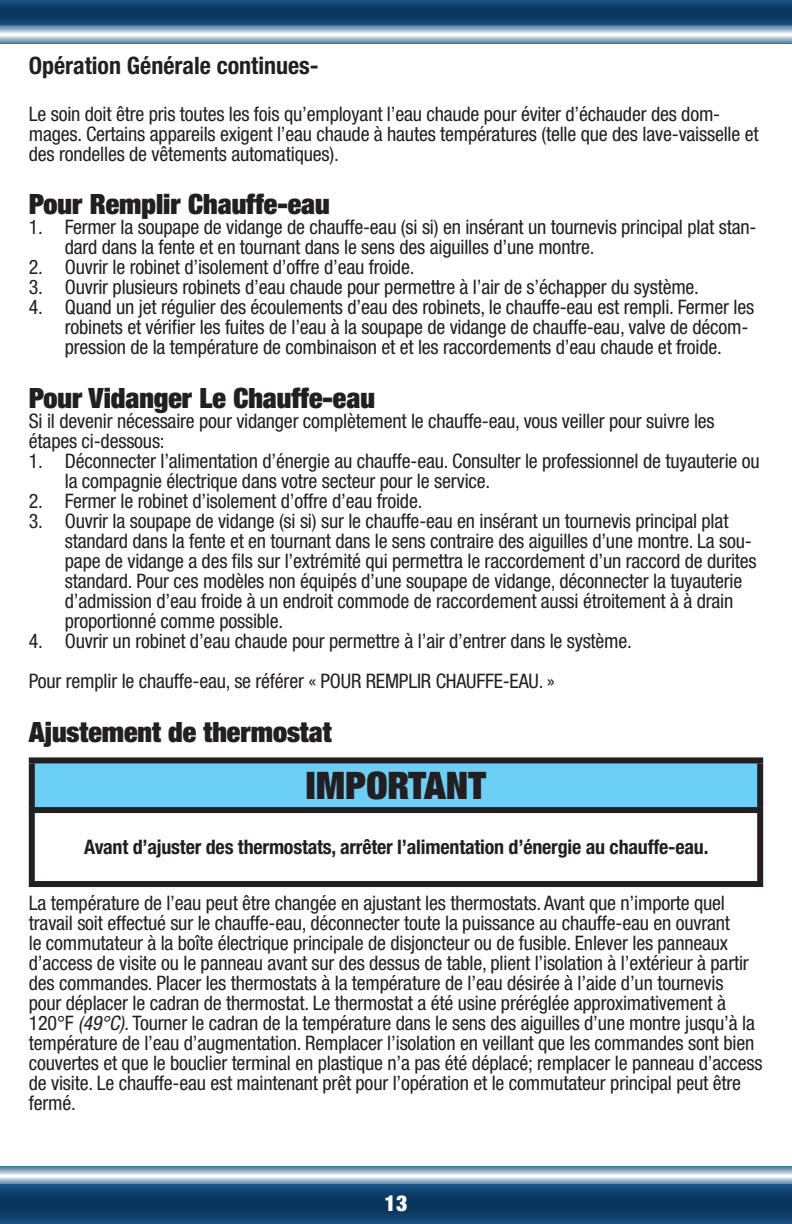
<style>
.page{position:relative;width:792px;height:1224px;background:#fff}
.page>*{position:absolute;margin:0;border:0;box-sizing:border-box;transform-origin:0 0}
.t1{font:900 condensed 38px "Helvetica Neue LT Std";color:#231f20}
.Body_-_Subtitle_Block{font:900 condensed 28px "Helvetica Neue LT Std";color:#231f20}
.Body_-_Subtitle_Block-2{font:700 condensed 24px "Helvetica Neue LT Std";color:#231f20}
.t2{font:900 condensed 22px "Helvetica Neue LT Std";color:#fff}
.Body_-_Text{font:condensed 20px/20px "Helvetica Neue LT Std";letter-spacing:-.01em;color:#231f20}
.Body_-_Text-2{font:700 condensed 20px "Helvetica Neue LT Std";letter-spacing:-.01em;color:#231f20}
.s1{font-style:italic}
</style>
<div class="page">
<svg style="left:0;top:36px;width:792px;height:7px;background:#9cb5cc"></svg>
<svg style="left:0;top:25px;width:792px;height:9px;background:#98b3c9"></svg>
<svg style="left:0;top:0;width:792px;height:25px;background:#0e406b"></svg>
<svg style="left:0;top:1166px;width:792px;height:9px;background:#90adc4"></svg>
<svg style="left:0;top:1177px;width:792px;height:8px;background:#94b0c8"></svg>
<svg style="left:0;top:1185px;width:792px;height:39px;background:#0e3f6b"></svg>
<div style="left:32px;top:760px;width:728px;height:50px;background:#6bcff6"></div>
<div style="left:29px;top:813px;width:6px;height:68px;background:#231f20"></div>
<div style="left:757px;top:813px;width:6px;height:68px;background:#231f20"></div>
<div style="left:29px;top:881px;width:734px;height:6px;background:#231f20"></div>
<div style="left:29px;top:757px;width:734px;height:6px;background:#231f20"></div>
<div style="left:29px;top:763px;width:6px;height:44px;background:#231f20"></div>
<div style="left:757px;top:763px;width:6px;height:44px;background:#231f20"></div>
<div style="left:29px;top:807px;width:734px;height:6px;background:#231f20"></div>
<p class="Body_-_Subtitle_Block-2" style="left:29px;top:51px;width:292px">Opération Générale continues-</p>
<p class="Body_-_Text" style="left:29px;top:104px;width:731px">Le soin doit être pris toutes les fois qu’employant l’eau chaude pour éviter d’échauder des dom&shy;mages. Certains appareils exigent l’eau chaude à hautes températures (telle que des lave-vaisselle et des rondelles de vêtements automatiques).</p>
<p class="Body_-_Subtitle_Block" style="left:29px;top:187px;width:302px">Pour Remplir Chauffe-eau</p>
<p class="Body_-_Text" style="left:65px;top:217px;width:693px;text-indent:-36px">1. Fermer la soupape de vidange de chauffe-eau (si si) en insérant un tournevis principal plat stan&shy;dard dans la fente et en tournant dans le sens des aiguilles d’une montre.</p>
<p class="Body_-_Text" style="left:29px;top:257px;width:387px">2. Ouvrir le robinet d’isolement d’offre d’eau froide.</p>
<p class="Body_-_Text" style="left:29px;top:277px;width:672px">3. Ouvrir plusieurs robinets d’eau chaude pour permettre à l’air de s’échapper du système.</p>
<p class="Body_-_Text" style="left:65px;top:297px;width:691px;text-indent:-36px">4. Quand un jet régulier des écoulements d’eau des robinets, le chauffe-eau est rempli. Fermer les robinets et vérifier les fuites de l’eau à la soupape de vidange de chauffe-eau, valve de décom&shy;pression de la température de combinaison et et les raccordements d’eau chaude et froide.</p>
<p class="Body_-_Subtitle_Block" style="left:29px;top:380px;width:348px">Pour Vidanger Le Chauffe-eau</p>
<p class="Body_-_Text" style="left:29px;top:411px;width:687px">Si il devenir nécessaire pour vidanger complètement le chauffe-eau, vous veiller pour suivre les étapes ci-dessous:</p>
<p class="Body_-_Text" style="left:65px;top:451px;width:696px;text-indent:-36px">1. Déconnecter l’alimentation d’énergie au chauffe-eau. Consulter le professionnel de tuyauterie ou la compagnie électrique dans votre secteur pour le service.</p>
<p class="Body_-_Text" style="left:29px;top:491px;width:395px">2. Fermer le robinet d’isolement d’offre d’eau froide.</p>
<p class="Body_-_Text" style="left:65px;top:511px;width:693px;text-indent:-36px">3. Ouvrir la soupape de vidange (si si) sur le chauffe-eau en insérant un tournevis principal plat standard dans la fente et en tournant dans le sens contraire des aiguilles d’une montre. La sou&shy;pape de vidange a des fils sur l’extrémité qui permettra le raccordement d’un raccord de durites standard. Pour ces modèles non équipés d’une soupape de vidange, déconnecter la tuyauterie d’admission d’eau froide à un endroit commode de raccordement aussi étroitement à à drain proportionné comme possible.</p>
<p class="Body_-_Text" style="left:29px;top:631px;width:605px">4. Ouvrir un robinet d’eau chaude pour permettre à l’air d’entrer dans le système.</p>
<p class="Body_-_Text" style="left:29px;top:671px;width:528px">Pour remplir le chauffe-eau, se référer « POUR REMPLIR CHAUFFE-EAU. »</p>
<p class="Body_-_Subtitle_Block" style="left:29px;top:714px;width:304px">Ajustement de thermostat</p>
<p class="t1" style="left:306px;top:761px;width:182px">IMPORTANT</p>
<p class="Body_-_Text-2" style="left:84px;top:835px;width:626px">Avant d’ajuster des thermostats, arrêter l’alimentation d’énergie au chauffe-eau.</p>
<p class="Body_-_Text" style="left:29px;top:893px;width:735px">La température de l’eau peut être changée en ajustant les thermostats. Avant que n’importe quel travail soit effectué sur le chauffe-eau, déconnecter toute la puissance au chauffe-eau en ouvrant<br>le commutateur à la boîte électrique principale de disjoncteur ou de fusible. Enlever les panneaux d’access de visite ou le panneau avant sur des dessus de table, plient l’isolation à l’extérieur à partir des commandes. Placer les thermostats à la température de l’eau désirée à l’aide d’un tournevis<br>pour déplacer le cadran de thermostat. Le thermostat a été usine préréglée approximativement à 120°F <span class="s1">(49°C).</span>Tourner le cadran de la température dans le sens des aiguilles d’une montre jusqu’à la température de l’eau d’augmentation. Remplacer l’isolation en veillant que les commandes sont bien couvertes et que le bouclier terminal en plastique n’a pas été déplacé; remplacer le panneau d’access de visite. Le chauffe-eau est maintenant prêt pour l’opération et le commutateur principal peut être fermé.</p>
<p class="t2" style="left:385px;top:1190px;width:24px">13</p>
</div>
